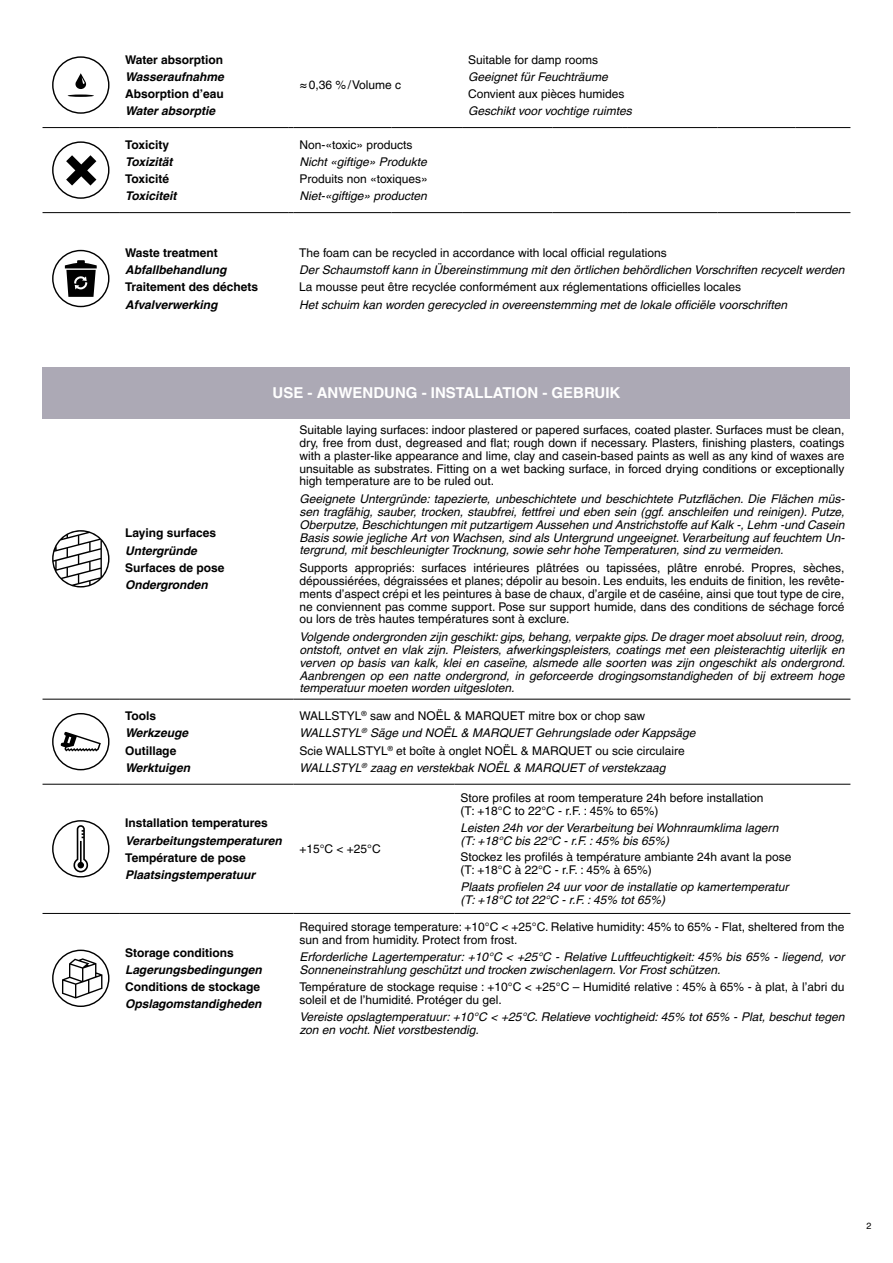
<style>
.page{position:relative;width:893px;height:1263px;background:#fff}
.page>*{position:absolute;margin:0;border:0;box-sizing:border-box;transform-origin:0 0}
.t1{font:700 15px "Helvetica LT Pro";color:#fff}
.t2{font:italic 12px/12.9px "Helvetica LT Pro";color:#000}
.t3{font:12px/12.9px "Helvetica LT Pro";color:#000}
.t4{font:italic 700 12px "Helvetica LT Pro";color:#000}
.t5{font:700 12px "Helvetica LT Pro";color:#000}
.t6{font:9px "Helvetica LT Pro";color:#000}
.s1{font-style:normal}
</style>
<div class="page">
<hr style="left:43px;top:127px;width:76px;height:1px;background:#000">
<hr style="left:119px;top:127px;width:170px;height:1px;background:#000">
<hr style="left:293px;top:127px;width:98px;height:1px;background:#000">
<hr style="left:391px;top:127px;width:71px;height:1px;background:#000">
<hr style="left:462px;top:127px;width:90px;height:1px;background:#000">
<hr style="left:552px;top:127px;width:71px;height:1px;background:#000">
<hr style="left:627px;top:127px;width:90px;height:1px;background:#000">
<hr style="left:717px;top:127px;width:78px;height:1px;background:#000">
<hr style="left:795px;top:127px;width:55px;height:1px;background:#000">
<hr style="left:43px;top:212px;width:76px;height:1px;background:#000">
<hr style="left:119px;top:212px;width:170px;height:1px;background:#000">
<hr style="left:293px;top:212px;width:98px;height:1px;background:#000">
<hr style="left:391px;top:212px;width:71px;height:1px;background:#000">
<hr style="left:462px;top:212px;width:90px;height:1px;background:#000">
<hr style="left:552px;top:212px;width:71px;height:1px;background:#000">
<hr style="left:627px;top:212px;width:90px;height:1px;background:#000">
<hr style="left:717px;top:212px;width:78px;height:1px;background:#000">
<hr style="left:795px;top:212px;width:55px;height:1px;background:#000">
<svg style="left:52px;top:56px;width:57px;height:58px"></svg>
<hr style="left:68px;top:95px;width:26px;height:2px;background:#000;border-radius:50%">
<svg style="left:52px;top:141px;width:57px;height:58px"></svg>
<svg style="left:52px;top:250px;width:57px;height:57px"></svg>
<div style="left:43px;top:367px;width:807px;height:51px;background:#aca9b5"></div>
<hr style="left:43px;top:699px;width:76px;height:1px;background:#000">
<hr style="left:119px;top:699px;width:174px;height:1px;background:#000">
<hr style="left:293px;top:699px;width:161px;height:1px;background:#000">
<hr style="left:454px;top:699px;width:396px;height:1px;background:#000">
<hr style="left:43px;top:784px;width:76px;height:1px;background:#000">
<hr style="left:119px;top:784px;width:174px;height:1px;background:#000">
<hr style="left:293px;top:784px;width:161px;height:1px;background:#000">
<hr style="left:454px;top:784px;width:396px;height:1px;background:#000">
<hr style="left:43px;top:913px;width:76px;height:1px;background:#000">
<hr style="left:119px;top:913px;width:174px;height:1px;background:#000">
<hr style="left:293px;top:913px;width:161px;height:1px;background:#000">
<hr style="left:454px;top:913px;width:396px;height:1px;background:#000">
<svg style="left:52px;top:530px;width:57px;height:57px"></svg>
<svg style="left:52px;top:713px;width:57px;height:57px"></svg>
<svg style="left:52px;top:820px;width:57px;height:57px"></svg>
<svg style="left:52px;top:949px;width:57px;height:58px"></svg>
<p class="t5" style="left:125px;top:52px;width:100px">Water absorption</p>
<p class="t4" style="left:125px;top:69px;width:100px">Wasseraufnahme</p>
<p class="t5" style="left:125px;top:86px;width:100px">Absorption d’eau</p>
<p class="t4" style="left:125px;top:104px;width:92px">Water absorptie</p>
<p class="t5" style="left:125px;top:137px;width:46px">Toxicity</p>
<p class="t4" style="left:125px;top:154px;width:49px">Toxizität</p>
<p class="t5" style="left:125px;top:171px;width:46px">Toxicité</p>
<p class="t4" style="left:125px;top:189px;width:53px">Toxiciteit</p>
<p class="t5" style="left:125px;top:245px;width:94px">Waste treatment</p>
<p class="t4" style="left:125px;top:263px;width:103px">Abfallbehandlung</p>
<p class="t5" style="left:125px;top:280px;width:134px">Traitement des déchets</p>
<p class="t4" style="left:125px;top:297px;width:94px">Afvalverwerking</p>
<p class="t3" style="left:299px;top:79px;width:103px">≈0,36 %/Volume c</p>
<p class="t3" style="left:299px;top:138px;width:115px">Non-«toxic» products</p>
<p class="t2" style="left:299px;top:155px;width:129px">Nicht «giftige» Produkte</p>
<p class="t3" style="left:299px;top:172px;width:130px">Produits non «toxiques»</p>
<p class="t2" style="left:299px;top:189px;width:129px">Niet-«giftige» producten</p>
<p class="t3" style="left:468px;top:53px;width:132px">Suitable for damp rooms</p>
<p class="t2" style="left:468px;top:70px;width:141px">Geeignet für Feuchträume</p>
<p class="t3" style="left:468px;top:87px;width:158px">Convient aux pièces humides</p>
<p class="t2" style="left:468px;top:104px;width:165px">Geschikt voor vochtige ruimtes</p>
<p class="t3" style="left:299px;top:246px;width:369px">The foam can be recycled in accordance with local official regulations</p>
<p class="t2" style="left:299px;top:264px;width:547px">Der Schaumstoff kann in Übereinstimmung mit den örtlichen behördlichen Vorschriften recycelt werden</p>
<p class="t3" style="left:299px;top:281px;width:444px">La mousse peut être recyclée conformément aux réglementations officielles locales</p>
<p class="t2" style="left:299px;top:298px;width:490px">Het schuim kan worden gerecycled in overeenstemming met de lokale officiële voorschriften</p>
<p class="t5" style="left:125px;top:526px;width:93px">Laying surfaces</p>
<p class="t4" style="left:125px;top:543px;width:73px">Untergründe</p>
<p class="t5" style="left:125px;top:560px;width:101px">Surfaces de pose</p>
<p class="t4" style="left:125px;top:577px;width:84px">Ondergronden</p>
<p class="t5" style="left:125px;top:709px;width:33px">Tools</p>
<p class="t4" style="left:125px;top:726px;width:65px">Werkzeuge</p>
<p class="t5" style="left:125px;top:743px;width:53px">Outillage</p>
<p class="t4" style="left:125px;top:760px;width:67px">Werktuigen</p>
<p class="t1" style="left:273px;top:384px;width:349px">USE - ANWENDUNG - INSTALLATION - GEBRUIK</p>
<p class="t3" style="left:299px;top:423px;width:547px;text-align:justify">Suitable laying surfaces: indoor plastered or papered surfaces, coated plaster. Surfaces must be clean, dry, free from dust, degreased and flat; rough down if necessary. Plasters, finishing plasters, coatings with a plaster-like appearance and lime, clay and casein-based paints as well as any kind of waxes are unsuitable as substrates. Fitting on a wet backing surface, in forced drying conditions or exceptionally high temperature are to be ruled out.</p>
<p class="t2" style="left:299px;top:492px;width:547px;text-align:justify">Geeignete Untergründe: tapezierte, unbeschichtete und beschichtete Putzflächen. Die Flächen müs&shy;sen tragfähig, sauber, trocken, staubfrei, fettfrei und eben sein (ggf. anschleifen und reinigen). Putze, Oberputze, Beschichtungen mit putzartigem Aussehen und Anstrichstoffe auf Kalk -, Lehm -und Casein Basis sowie jegliche Art von Wachsen, sind als Untergrund ungeeignet. Verarbeitung auf feuchtem Un&shy;tergrund, mit beschleunigter Trocknung, sowie sehr hohe Temperaturen, sind zu vermeiden.</p>
<p class="t3" style="left:299px;top:561px;width:547px;text-align:justify">Supports appropriés: surfaces intérieures plâtrées ou tapissées, plâtre enrobé. Propres, sèches, dépoussiérées, dégraissées et planes; dépolir au besoin. Les enduits, les enduits de finition, les revête&shy;ments d’aspect crépi et les peintures à base de chaux, d’argile et de caséine, ainsi que tout type de cire, ne conviennent pas comme support. Pose sur support humide, dans des conditions de séchage forcé ou lors de très hautes températures sont à exclure.</p>
<p class="t2" style="left:299px;top:630px;width:547px;text-align:justify">Volgende ondergronden zijn geschikt: gips, behang, verpakte gips. De drager moet absoluut rein, droog, ontstoft, ontvet en vlak zijn. Pleisters, afwerkingspleisters, coatings met een pleisterachtig uiterlijk en verven op basis van kalk, klei en caseïne, alsmede alle soorten was zijn ongeschikt als ondergrond.<br>Aanbrengen op een natte ondergrond, in geforceerde drogingsomstandigheden of bij extreem hoge temperatuur moeten worden uitgesloten.</p>
<p class="t2" style="left:299px;top:707px;width:398px;line-height:17.2px"><span class="s1">WALLSTYL</span><sup>®</sup> <span class="s1">saw and NOËL &amp; MARQUET mitre box or chop saw </span>WALLSTYL<sup>®</sup> Säge und NOËL &amp; MARQUET Gehrungslade oder Kappsäge <span class="s1">Scie WALLSTYL</span><sup>®</sup> <span class="s1">et boîte à onglet NOËL &amp; MARQUET ou scie circulaire </span>WALLSTYL<sup>®</sup> zaag en verstekbak NOËL &amp; MARQUET of verstekzaag</p>
<p class="t5" style="left:125px;top:816px;width:144px">Installation temperatures</p>
<p class="t4" style="left:125px;top:833px;width:158px">Verarbeitungstemperaturen</p>
<p class="t5" style="left:125px;top:850px;width:122px">Température de pose</p>
<p class="t4" style="left:125px;top:867px;width:132px">Plaatsingstemperatuur</p>
<p class="t5" style="left:125px;top:945px;width:110px">Storage conditions</p>
<p class="t4" style="left:125px;top:962px;width:138px">Lagerungsbedingungen</p>
<p class="t5" style="left:125px;top:980px;width:137px">Conditions de stockage</p>
<p class="t4" style="left:125px;top:997px;width:138px">Opslagomstandigheden</p>
<p class="t3" style="left:299px;top:842px;width:83px">+15°C &lt; +25°C</p>
<p class="t3" style="left:460px;top:792px;width:304px">Store profiles at room temperature 24h before installation (T: +18°C to 22°C - r.F. : 45% to 65%)</p>
<p class="t2" style="left:460px;top:821px;width:320px">Leisten 24h vor der Verarbeitung bei Wohnraumklima lagern (T: +18°C bis 22°C - r.F. : 45% bis 65%)</p>
<p class="t3" style="left:460px;top:851px;width:333px">Stockez les profilés à température ambiante 24h avant la pose (T: +18°C à 22°C - r.F. : 45% à 65%)</p>
<p class="t2" style="left:460px;top:880px;width:330px">Plaats profielen 24 uur voor de installatie op kamertemperatur (T: +18°C tot 22°C - r.F. : 45% tot 65%)</p>
<p class="t3" style="left:299px;top:920px;width:547px">Required storage temperature: +10°C &lt; +25°C. Relative humidity: 45% to 65% - Flat, sheltered from the sun and from humidity. Protect from frost.</p>
<p class="t2" style="left:299px;top:950px;width:547px">Erforderliche Lagertemperatur: +10°C &lt; +25°C - Relative Luftfeuchtigkeit: 45% bis 65% - liegend, vor<br>Sonneneinstrahlung geschützt und trocken zwischenlagern. Vor Frost schützen.</p>
<p class="t3" style="left:299px;top:980px;width:547px">Température de stockage requise : +10°C &lt; +25°C – Humidité relative : 45% à 65% - à plat, à l’abri du soleil et de l’humidité. Protéger du gel.</p>
<p class="t2" style="left:299px;top:1011px;width:547px">Vereiste opslagtemperatuur: +10°C &lt; +25°C. Relatieve vochtigheid: 45% tot 65% - Plat, beschut tegen zon en vocht. Niet vorstbestendig.</p>
<p class="t6" style="left:866px;top:1221px;width:7px">2</p>
</div>
